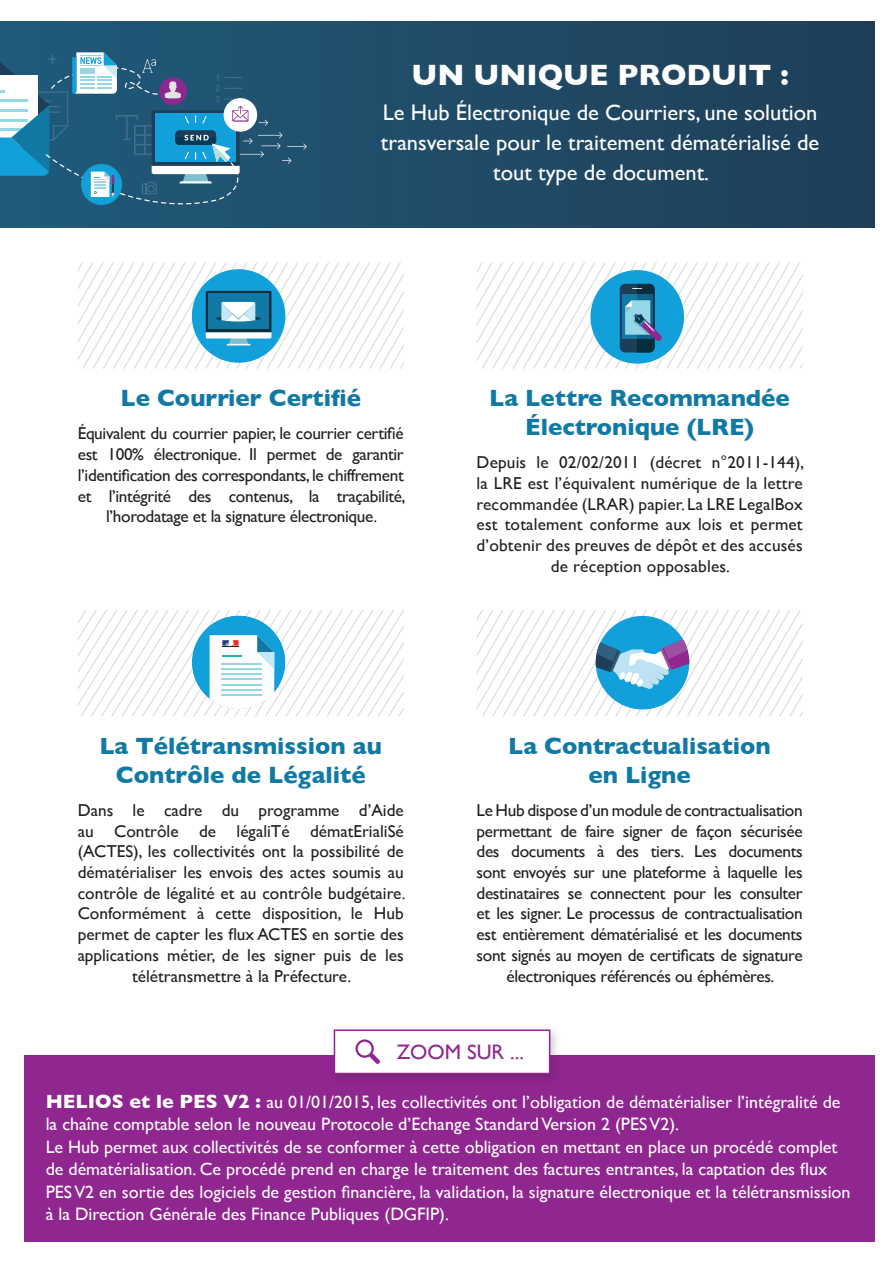
<style>
.page{position:relative;width:893px;height:1263px;background:#fff}
.page>*{position:absolute;margin:0;border:0;box-sizing:border-box;transform-origin:0 0}
.t1{font:700 30px "Gill Sans";color:#fff}
.t2{font:700 24px/28.8px "Gill Sans";color:#1179a3;text-align:center}
.t3{font:22.5px/30px "Gill Sans";color:#fff;text-align:center}
.t4{font:21px "Gill Sans";color:#90268f}
.t5{font:18px/22.5px "Gill Sans";color:#fff}
.t6{font:17.25px/20.7px "Gill Sans";letter-spacing:-.02em;color:#231f20;text-align:center}
.t7{font:17.25px/20.7px "Gill Sans";color:#231f20;text-align:justify}
.s1{font-weight:700;font-size:19.5px}
</style>
<div class="page">
<div style="left:24px;top:1055px;width:851px;height:187px;background:#90268f"></div>
<div style="left:0;top:21px;width:875px;height:207px;background:linear-gradient(to right,#205a7b,#1f3f58)"></div>
<svg style="left:78px;top:262px;width:326px;height:107px"></svg>
<svg style="left:477px;top:262px;width:326px;height:107px"></svg>
<svg style="left:78px;top:610px;width:326px;height:106px"></svg>
<svg style="left:477px;top:610px;width:326px;height:106px"></svg>
<svg style="left:0;top:52px;width:307px;height:152px;background:#3b7493"></svg>
<div style="left:328px;top:1024px;width:234px;height:61px;background:#231f20;opacity:.22"></div>
<div style="left:334px;top:1029px;width:216px;height:45px;background:#fff;border:2px solid #90268f"></div>
<svg style="left:355px;top:1039px;width:25px;height:25px"></svg>
<h1 class="t1" style="left:411px;top:51px;width:379px">Un un ique produ it :</h1>
<h3 class="t3" style="left:381px;top:97px;width:440px">Le Hub Électronique de Courriers, une solution transversale pour le traitement dématérialisé de tout type de document.</h3>
<h2 class="t2" style="left:121px;top:383px;width:242px">Le Courrier Certifié</h2>
<p class="t6" style="left:78px;top:423px;width:329px">Équivalent du courrier papier, le courrier certifié est 100% électronique. Il permet de garantir l’identification des correspondants, le chiffrement et l’intégrité des contenus, la traçabilité, l’horodatage et la signature électronique.</p>
<h2 class="t2" style="left:99px;top:731px;width:284px">La Télétransmission au<br>Contrôle de Légalité</h2>
<p class="t7" style="left:78px;top:799px;width:329px;text-align:center">Dans le cadre du programme d’Aide au Contrôle de légaliTé dématErialiSé (ACTES), les collectivités ont la possibilité de dématérialiser les envois des actes soumis au contrôle de légalité et au contrôle budgétaire.<br>Conformément à cette disposition, le Hub permet de capter les flux ACTES en sortie des applications métier, de les signer puis de les télétransmettre à la Préfecture.</p>
<h2 class="t2" style="left:489px;top:383px;width:302px">La Lettre Recommandée<br>Électronique (LRE)</h2>
<p class="t7" style="left:477px;top:452px;width:329px">Depuis le 02/02/2011 (décret n°2011-144), la LRE est l’équivalent numérique de la lettre recommandée (LRAR</p>
<p class="t7" style="left:629px;top:493px;width:88px">) papier. La LRE</p>
<p class="t7" style="left:739px;top:493px;width:66px">LegalBox</p>
<p class="t7" style="left:477px;top:514px;width:328px">est totalement conforme aux lois et permet</p>
<p class="t7" style="left:477px;top:535px;width:328px">d’obtenir des preuves de dépôt et des accusés</p>
<p class="t7" style="left:551px;top:555px;width:181px">de réception opposables.</p>
<h2 class="t2" style="left:508px;top:731px;width:264px">La Contractualisation en Ligne</h2>
<p class="t6" style="left:477px;top:799px;width:328px">Le Hub dispose d’un module de contractualisation permettant de faire signer de façon sécurisée des documents à des tiers. Les documents sont envoyés sur une plateforme à laquelle les destinataires se connectent pour les consulter et les signer. Le processus de contractualisation est entièrement dématérialisé et les documents sont signés au moyen de certificats de signature électroniques référencés ou éphémères.</p>
<p class="t4" style="left:397px;top:1039px;width:31px">ZOOM</p>
<p class="t4" style="left:467px;top:1039px;width:58px">SUR ...</p>
<p class="t5" style="left:46px;top:1090px;width:806px"><span class="s1">HELIOS et le PES V2 :</span> au 01/01/2015, les collectivités ont l’obligation de dématérialiser l’intégralité de la chaîne comptable selon le nouveau Protocole d’Echange Standard Version 2 (PES V2).<br>Le Hub permet aux collectivités de se conformer à cette obligation en mettant en place un procédé complet de dématérialisation. Ce procédé prend en charge le traitement des factures entrantes, la captation des flux PES V2 en sortie des logiciels de gestion financière, la validation, la signature électronique et la télétransmission à la Direction Générale des Finance Publiques (DGFI</p>
<p class="t5" style="left:430px;top:1202px;width:20px">P).</p>
</div>
